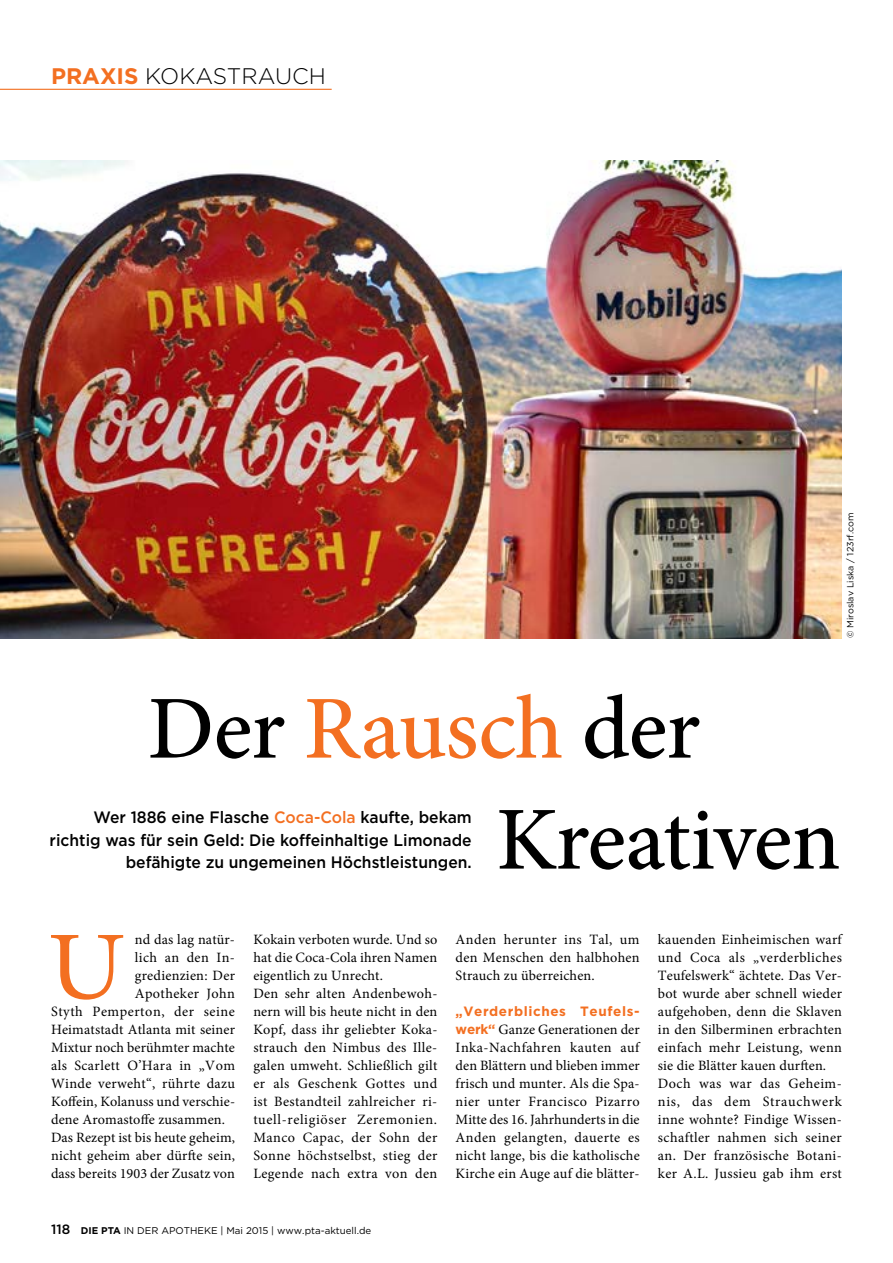
<style>
.page{position:relative;width:893px;height:1263px;background:#fff}
.page>*{position:absolute;margin:0;border:0;box-sizing:border-box;transform-origin:0 0}
.t1{font:97.2px "Minion Pro";color:#f36f21;scale:1.09 1}
.t2{font:500 90px/111px "Minion Pro";letter-spacing:-.01em;color:#000}
.t3{font:300 22.5px "Gotham";color:#000}
.t4{font:500 16.5px/22.5px "Gotham";color:#000;text-align:right;scale:.95 1}
.t5{font:14.25px/18px "Minion Pro";letter-spacing:.02em;color:#000}
.t6{font:14.25px "Minion Pro";letter-spacing:.04em;color:#000}
.t7{font:700 13.5px "Gotham";letter-spacing:.045em;color:#f36f21}
.t8{font:9.75px "Gotham";color:#000}
.t9{font:9px "Gotham";color:#000}
.s1{font-weight:700;color:#f36f21}
.s2{color:#f36f21}
.s3{font-family:"Gotham";font-weight:700;font-size:13.5px;color:#f36f21}
.s4{font-weight:500;font-size:13.5px}
.s5{font-weight:700}
</style>
<div class="page">
<img style="left:0;top:160px;width:842px;height:478px">
<hr style="left:0;top:89px;width:332px;height:1px;background:#f36f21">
<h3 class="t3" style="left:51px;top:62px;width:276px"><span class="s1">PRAXIS</span> KOKASTRAUCH</h3>
<p class="t9" style="left:844px;top:638px;width:127px;rotate:-90deg">© Miroslav Liska / 123rf.com</p>
<h2 class="t2" style="left:496px;top:673px;width:346px;text-indent:-348px">Der <span class="s2">Rausch</span> der<br>Kreativen</h2>
<p class="t4" style="left:50px;top:806px;width:446px">Wer 1886 eine Flasche <span class="s2">Coca-Cola</span> kaufte, bekam richtig was für sein Geld: Die koffeinhaltige Limonade befähigte zu ungemeinen Höchstleistungen.</p>
<h1 class="t1" style="left:48px;top:902px;width:73px">U</h1>
<p class="t5" style="left:135px;top:931px;width:102px">nd das lag natür-</p>
<p class="t5" style="left:135px;top:949px;width:102px">lich an den In-</p>
<p class="t5" style="left:135px;top:967px;width:102px">gredienzien: Der</p>
<p class="t5" style="left:135px;top:985px;width:102px">Apotheker John</p>
<p class="t6" style="left:51px;top:1002px;width:185px">Styth Pemperton, der seine</p>
<p class="t5" style="left:51px;top:1021px;width:185px">Heimatstadt Atlanta mit seiner</p>
<p class="t5" style="left:51px;top:1039px;width:185px">Mixtur noch berühmter machte</p>
<p class="t5" style="left:51px;top:1057px;width:186px">als Scarlett O’Hara in „Vom</p>
<p class="t5" style="left:51px;top:1075px;width:186px">Winde verweht“, rührte dazu</p>
<p class="t5" style="left:51px;top:1093px;width:186px">Koffein, Kolanuss und verschie-</p>
<p class="t5" style="left:51px;top:1111px;width:176px">dene Aromastoffe zusammen.</p>
<p class="t5" style="left:51px;top:1129px;width:186px">Das Rezept ist bis heute geheim,</p>
<p class="t5" style="left:51px;top:1147px;width:186px">nicht geheim aber dürfte sein,</p>
<p class="t5" style="left:51px;top:1165px;width:185px">dass bereits 1903 der Zusatz von</p>
<p class="t5" style="left:253px;top:931px;width:186px">Kokain verboten wurde. Und so hat die Coca-Cola ihren Namen eigentlich zu Unrecht.<br>Den sehr alten Andenbewoh&shy;nern will bis heute nicht in den<br>Kopf, dass ihr geliebter Koka&shy;strauch den Nimbus des Ille&shy;galen umweht. Schließlich gilt er als Geschenk Gottes und ist Bestandteil zahlreicher ri&shy;tuell-religiöser Zeremonien.<br>Manco Capac, der Sohn der<br>Sonne höchstselbst, stieg der<br>Legende nach extra von den</p>
<p class="t5" style="left:456px;top:931px;width:186px;text-align:justify">Anden herunter ins Tal, um den Menschen den halbhohen Strauch zu überreichen.</p>
<p class="t7" style="left:456px;top:1002px;width:185px">„Verderbliches Teufels-</p>
<p class="t5" style="left:456px;top:1021px;width:186px;text-align:justify"><span class="s3">werk“</span> Ganze Generationen der Inka-Nachfahren kauten auf den Blättern und blieben immer frisch und munter. Als die Spa&shy;nier unter Francisco Pizarro Mitte des 16. Jahrhunderts in die Anden gelangten, dauerte es nicht lange, bis die katholische Kirche ein Auge auf die blätter-</p>
<p class="t8" style="left:51px;top:1224px;width:322px"><span class="s4">118</span> <span class="s5">DIE PTA</span> IN DER APOTHEKE | Mai 2015 | www.pta-aktuell.de</p>
<p class="t5" style="left:658px;top:931px;width:186px">kauenden Einheimischen warf und Coca als „verderbliches<br>Teufelswerk“ ächtete. Das Ver&shy;bot wurde aber schnell wieder aufgehoben, denn die Sklaven in den Silberminen erbrachten einfach mehr Leistung, wenn sie die Blätter kauen durften.<br>Doch was war das Geheim&shy;nis, das dem Strauchwerk inne wohnte? Findige Wissen&shy;schaftler nahmen sich seiner an. Der französische Botani&shy;ker A.L. Jussieu gab ihm erst</p>
</div>
